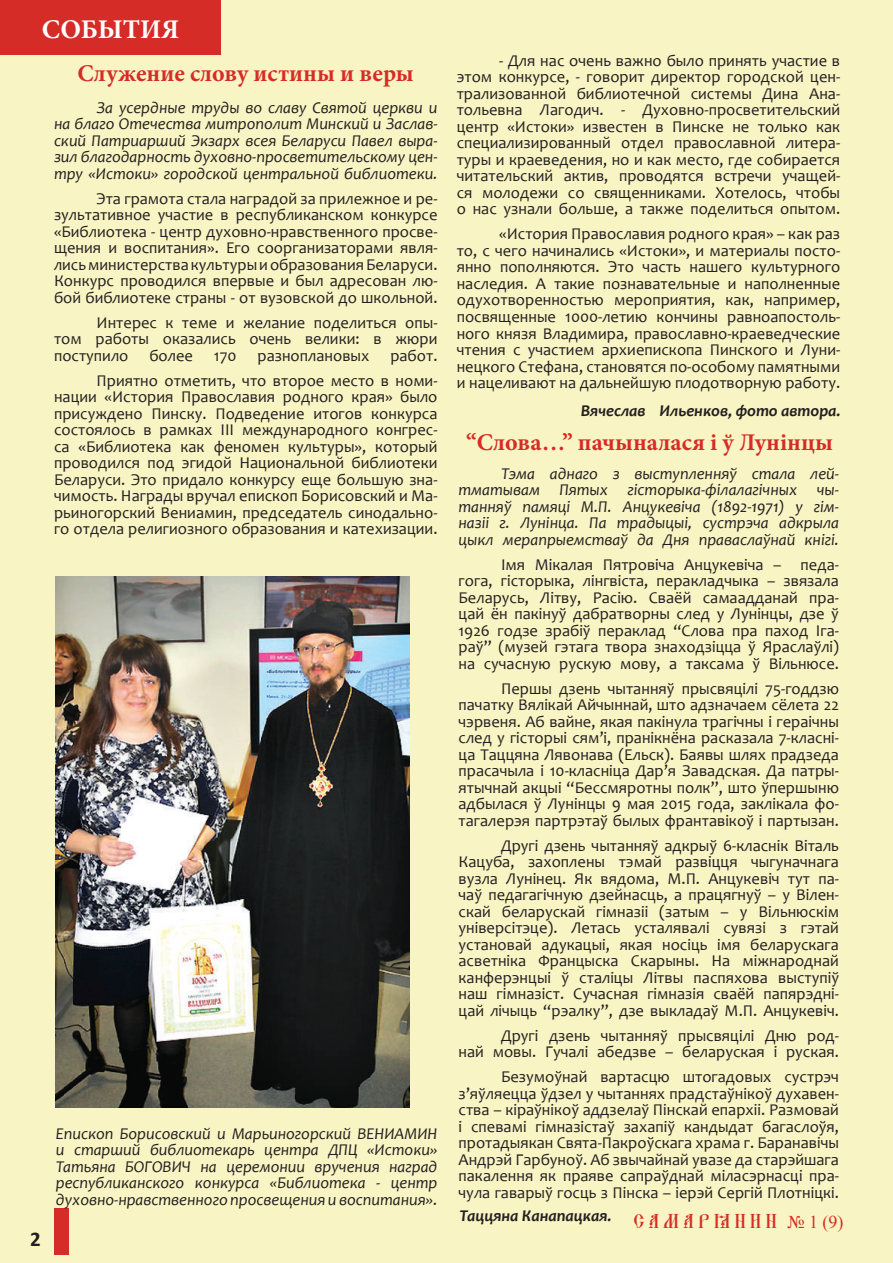
<style>
.page{position:relative;width:893px;height:1263px;background:#f9f4c3}
.page>*{position:absolute;margin:0;border:0;box-sizing:border-box;transform-origin:0 0}
.t1{font:700 27px "Minion Pro";color:#fff}
.t2{font:700 24px "Minion Pro";color:#d52c27}
.t3{font:700 21px "Calibri";color:#231f20}
.t4{font:18px "Hirmos Caps Ucs Spaced Out";color:#d52c27}
.t5{font:16.5px/16.5px "Candara";color:#231f20;text-align:justify}
.t6{font:italic 16.5px/16.5px "Candara";color:#231f20;text-align:justify}
.t7{font:italic 700 16.5px "Candara";color:#231f20}
.s1{font-family:"Times New Roman"}
</style>
<div class="page">
<div style="left:0;top:0;width:221px;height:54px;background:#d52c27"></div>
<div style="left:54px;top:1208px;width:14px;height:46px;background:#d52c27"></div>
<img style="left:55px;top:576px;width:354px;height:531px">
<h1 class="t1" style="left:42px;top:10px;width:139px">СОБЫТИЯ</h1>
<h2 class="t2" style="left:78px;top:56px;width:338px">Служение слову истины и веры</h2>
<p class="t6" style="left:54px;top:99px;width:385px;text-indent:43px">За усердные труды во славу Святой церкви и на благо Отечества митрополит Минский и Заслав&shy;ский Патриарший Экзарх всея Беларуси Павел выра&shy;зил благодарность духовно-просветительскому цен&shy;тру «Истоки» городской центральной библиотеки.</p>
<p class="t5" style="left:54px;top:190px;width:385px;text-indent:43px">Эта грамота стала наградой за прилежное и ре&shy;зультативное участие в республиканском конкурсе «Библиотека - центр духовно-нравственного просве&shy;щения и воспитания». Его соорганизаторами явля&shy;лись министерства культуры и образования Беларуси.<br>Конкурс проводился впервые и был адресован лю&shy;бой библиотеке страны - от вузовской до школьной.</p>
<p class="t5" style="left:54px;top:314px;width:385px;text-indent:43px">Интерес к теме и желание поделиться опы&shy;том работы оказались очень велики: в жюри поступило</p>
<p class="t5" style="left:97px;top:343px;width:342px;line-height:25px;text-align:right">работ.<br>Приятно отметить, что второе место в номи-</p>
<p class="t5" style="left:54px;top:388px;width:385px">нации «История Православия родного края» было присуждено Пинску. Подведение итогов конкурса состоялось в рамках III международного конгрес&shy;са «Библиотека как феномен культуры», который проводился под эгидой Национальной библиотеки Беларуси. Это придало конкурсу еще большую зна&shy;чимость. Награды вручал епископ Борисовский и Ма&shy;рьиногорский Вениамин, председатель синодально&shy;го отдела религиозного образования и катехизации.</p>
<p class="t5" style="left:149px;top:347px;width:45px">более</p>
<p class="t5" style="left:214px;top:347px;width:24px">170</p>
<p class="t5" style="left:258px;top:347px;width:113px">разноплановых</p>
<p class="t3" style="left:30px;top:1225px;width:12px">2</p>
<p class="t6" style="left:56px;top:1125px;width:383px">Епископ Борисовский и Марьиногорский ВЕНИАМИН и старший библиотекарь центра ДПЦ «Истоки» Татьяна БОГОВИЧ на церемонии вручения наград республиканского конкурса «Библиотека - центр духовно-нравственного просвещения и воспитания».</p>
<p class="t5" style="left:457px;top:52px;width:385px;text-indent:43px">- Для нас очень важно было принять участие в этом конкурсе, - говорит директор городской цен&shy;трализованной библиотечной системы Дина Ана&shy;тольевна Лагодич. - Духовно-просветительский центр «Истоки» известен в Пинске не только как специализированный отдел православной литера&shy;туры и краеведения, но и как место, где собирается читательский актив, проводятся встречи учащей&shy;ся молодежи со священниками. Хотелось, чтобы о нас узнали больше, а также поделиться опытом.</p>
<p class="t5" style="left:457px;top:226px;width:385px;text-indent:43px">«История Православия родного края» – как раз то, с чего начинались «Истоки», и материалы посто&shy;янно пополняются. Это часть нашего культурного наследия. А такие познавательные и наполненные одухотворенностью мероприятия, как, например, посвященные 1000-летию кончины равноапостоль&shy;ного князя Владимира, православно-краеведческие чтения с участием архиепископа Пинского и Луни&shy;нецкого Стефана, становятся по-особому памятными и нацеливают на дальнейшую плодотворную работу.</p>
<p class="t7" style="left:581px;top:400px;width:261px">Вячеслав Ильенков, фото автора.</p>
<h2 class="t2" style="left:466px;top:425px;width:368px">“Слова…” пачыналася і ў Лунінцы</h2>
<p class="t6" style="left:459px;top:465px;width:382px;text-indent:43px">Тэма аднаго з выступленняў стала лей&shy;тматывам Пятых гісторыка-філалагічных чы&shy;танняў памяці М.П. Анцукевіча (1892-1971) у гім&shy;назіі г. Лунінца. Па традыцыі, сустрэча адкрыла цыкл мерапрыемстваў да Дня праваслаўнай кнігі.</p>
<p class="t5" style="left:459px;top:556px;width:382px;text-indent:43px">Імя Мікалая Пятровіча Анцукевіча – педа&shy;гога, гісторыка, лінгвіста, перакладчыка – звязала Беларусь, Літву, Расію. Сваёй самаадданай пра&shy;цай ён пакінуў дабратворны след у Лунінцы, дзе ў 1926 годзе зрабіў пераклад “Слова пра паход Іга&shy;раў” (музей гэтага твора знаходзіцца ў Яраслаўлі) на сучасную рускую мову, а таксама ў Вільнюсе.</p>
<p class="t5" style="left:459px;top:680px;width:382px;text-indent:43px">Першы дзень чытанняў прысвяцілі 75-годдзю пачатку Вялікай Айчыннай, што адзначаем сёлета 22 чэрвеня. Аб вайне, якая пакінула трагічны і гераічны след у гісторыі сям’і, пранікнёна расказала 7-класні&shy;ца Таццяна Лявонава (Ельск). Баявы шлях прадзеда прасачыла і 10-класніца Дар’я Завадская. Да патры&shy;ятычнай акцыі “Бессмяротны полк”, што ўпершыню адбылася ў Лунінцы 9 мая 2015 года, заклікала фо&shy;тагалерэя партрэтаў былых франтавікоў і партызан.</p>
<p class="t5" style="left:459px;top:837px;width:382px;text-indent:43px">Другі дзень чытанняў адкрыў 6-класнік Віталь Кацуба, захоплены тэмай развіцця чыгуначнага вузла Лунінец. Як вядома, М.П. Анцукевіч тут па&shy;чаў педагагічную дзейнасць, а працягнуў – у Вілен&shy;скай беларускай гімназіі (затым – у Вільнюскім універсітэце). Летась усталявалі сувязі з гэтай установай адукацыі, якая носіць імя беларускага асветніка Францыска Скарыны. На міжнароднай канферэнцыі ў сталіцы Літвы паспяхова выступіў наш гімназіст. Сучасная гімназія сваёй папярэдні&shy;цай лічыць “рэалку”, дзе выкладаў М.П. Анцукевіч.</p>
<p class="t5" style="left:459px;top:1027px;width:382px;text-align:right">Другі дзень чытанняў прысвяцілі Дню род-<br>най мовы. Гучалі абедзве – беларуская і руская.</p>
<p class="t5" style="left:459px;top:1068px;width:382px;text-indent:43px">Безумоўнай вартасцю штогадовых сустрэч з’яўляецца ўдзел у чытаннях прадстаўнікоў духавен&shy;ства – кіраўнікоў аддзелаў Пінскай епархіі. Размовай і спевамі гімназістаў захапіў кандыдат багаслоўя, протадыякан Свята-Пакроўскага храма г. Баранавічы Андрэй Гарбуноў. Аб звычайнай увазе да старэйшага пакалення як праяве сапраўднай міласэрнасці пра&shy;чула гаварыў госць з Пінска – іерэй Сергій Плотніцкі.</p>
<p class="t7" style="left:460px;top:1205px;width:153px">Таццяна Канапацкая.</p>
<p class="t4" style="left:631px;top:1208px;width:214px">САМАРЯНИН <span class="s1">№ 1 (9)</span></p>
</div>
